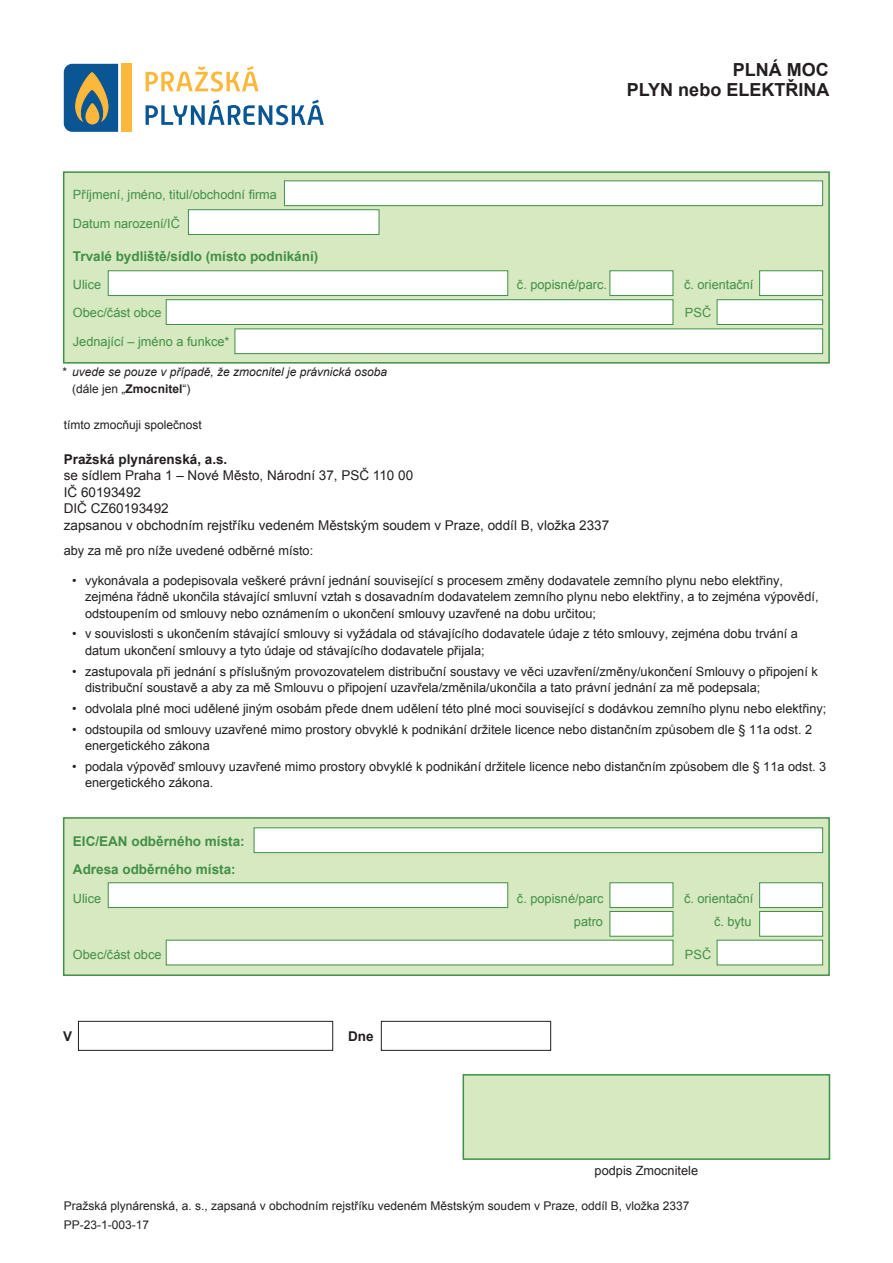
<style>
.page{position:relative;width:893px;height:1263px;background:#fff}
.page>*{position:absolute;margin:0;border:0;box-sizing:border-box;transform-origin:0 0}
.t1{font:700 18px/19.5px "Arial";color:#231f20;text-align:right}
.t2{font:13.5px/16.5px "Arial";color:#231f20}
.t3{font:700 13.5px/29px "Arial";color:#418f48}
.t4{font:700 13.5px "Arial";color:#231f20}
.t5{font:12.75px/16.5px "Arial";color:#231f20}
.t6{font:12.75px "Arial";color:#418f48}
.t7{font:12px/19.6px "Arial";color:#231f20}
.t8{font:italic 12px/17.1px "Arial";color:#231f20}
.s1{font-style:normal}
.s2{font-weight:700;font-style:normal}
</style>
<div class="page">
<div style="left:64px;top:172px;width:765px;height:191px;background:#d7e9c0"></div>
<div style="left:63px;top:171px;width:767px;height:193px;border:2px solid #418f48"></div>
<div style="left:64px;top:818px;width:765px;height:157px;background:#d7e9c0"></div>
<div style="left:63px;top:817px;width:767px;height:159px;border:2px solid #418f48"></div>
<div style="left:108px;top:270px;width:400px;height:26px;background:#fff;border:1px solid #418f48"></div>
<div style="left:108px;top:882px;width:400px;height:26px;background:#fff;border:1px solid #418f48"></div>
<div style="left:610px;top:270px;width:63px;height:26px;background:#fff;border:1px solid #418f48"></div>
<div style="left:610px;top:882px;width:63px;height:26px;background:#fff;border:1px solid #418f48"></div>
<div style="left:610px;top:911px;width:63px;height:25px;background:#fff;border:1px solid #418f48"></div>
<div style="left:759px;top:270px;width:64px;height:26px;background:#fff;border:1px solid #418f48"></div>
<div style="left:759px;top:882px;width:64px;height:26px;background:#fff;border:1px solid #418f48"></div>
<div style="left:759px;top:911px;width:64px;height:25px;background:#fff;border:1px solid #418f48"></div>
<div style="left:717px;top:940px;width:106px;height:25px;background:#fff;border:1px solid #418f48"></div>
<div style="left:717px;top:299px;width:106px;height:26px;background:#fff;border:1px solid #418f48"></div>
<div style="left:166px;top:940px;width:507px;height:25px;background:#fff;border:1px solid #418f48"></div>
<div style="left:166px;top:299px;width:507px;height:26px;background:#fff;border:1px solid #418f48"></div>
<div style="left:188px;top:209px;width:191px;height:26px;background:#fff;border:1px solid #418f48"></div>
<div style="left:284px;top:180px;width:539px;height:26px;background:#fff;border:1px solid #418f48"></div>
<div style="left:254px;top:827px;width:569px;height:26px;background:#fff;border:1px solid #418f48"></div>
<div style="left:235px;top:328px;width:588px;height:26px;background:#fff;border:1px solid #418f48"></div>
<div style="left:78px;top:1021px;width:255px;height:30px;border:1px solid #231f20"></div>
<div style="left:381px;top:1021px;width:170px;height:30px;border:1px solid #231f20"></div>
<div style="left:463px;top:1074px;width:367px;height:86px;background:#d7e9c0;border:2px solid #418f48"></div>
<svg style="left:146px;top:66px;width:113px;height:26px"></svg>
<svg style="left:146px;top:100px;width:178px;height:25px"></svg>
<div style="left:121px;top:64px;width:11px;height:68px;background:#fdb73b"></div>
<svg style="left:64px;top:64px;width:54px;height:68px;background:#466e7f"></svg>
<h1 class="t1" style="left:627px;top:61px;width:204px">PLNÁ MOC<br>PLYN nebo ELEKTŘINA</h1>
<p class="t6" style="left:73px;top:186px;width:206px">Příjmení, jméno, titul/obchodní firma</p>
<p class="t6" style="left:73px;top:215px;width:108px">Datum narození/IČ</p>
<p class="t3" style="left:73px;top:242px;width:247px">Trvalé bydliště/sídlo (místo podnikání)</p>
<p class="t6" style="left:73px;top:276px;width:30px">Ulice</p>
<p class="t6" style="left:517px;top:276px;width:92px">č. popisné/parc.</p>
<p class="t6" style="left:684px;top:276px;width:71px">č. orientační</p>
<p class="t6" style="left:73px;top:305px;width:90px">Obec/část obce</p>
<p class="t6" style="left:685px;top:305px;width:28px">PSČ</p>
<p class="t6" style="left:73px;top:333px;width:158px">Jednající – jméno a funkce*</p>
<p class="t8" style="left:72px;top:364px;width:316px;text-indent:-11px">* uvede se pouze v případě, že zmocnitel je právnická osoba <span class="s1">(dále jen „</span><span class="s2">Zmocnitel</span><span class="s1">“)</span></p>
<p class="t7" style="left:64px;top:415px;width:140px">tímto zmocňuji společnost</p>
<p class="t4" style="left:64px;top:450px;width:165px">Pražská plynárenská, a.s.</p>
<p class="t2" style="left:64px;top:467px;width:547px">se sídlem Praha 1 – Nové Město, Národní 37, PSČ 110 00<br>IČ 60193492<br>DIČ CZ60193492<br>zapsanou v obchodním rejstříku vedeném Městským soudem v Praze, oddíl B, vložka 2337</p>
<p class="t5" style="left:64px;top:542px;width:251px">aby za mě pro níže uvedené odběrné místo:</p>
<p class="t5" style="left:85px;top:572px;width:735px;text-indent:-13px">• vykonávala a podepisovala veškeré právní jednání související s procesem změny dodavatele zemního plynu nebo elektřiny, zejména řádně ukončila stávající smluvní vztah s dosavadním dodavatelem zemního plynu nebo elektřiny, a to zejména výpovědí, odstoupením od smlouvy nebo oznámením o ukončení smlouvy uzavřené na dobu určitou;</p>
<p class="t5" style="left:85px;top:626px;width:714px;text-indent:-13px">• v souvislosti s ukončením stávající smlouvy si vyžádala od stávajícího dodavatele údaje z této smlouvy, zejména dobu trvání a datum ukončení smlouvy a tyto údaje od stávajícího dodavatele přijala;</p>
<p class="t5" style="left:85px;top:663px;width:734px;text-indent:-13px">• zastupovala při jednání s příslušným provozovatelem distribuční soustavy ve věci uzavření/změny/ukončení Smlouvy o připojení k distribuční soustavě a aby za mě Smlouvu o připojení uzavřela/změnila/ukončila a tato právní jednání za mě podepsala;</p>
<p class="t5" style="left:72px;top:700px;width:756px">• odvolala plné moci udělené jiným osobám přede dnem udělení této plné moci související s dodávkou zemního plynu nebo elektřiny;</p>
<p class="t5" style="left:85px;top:721px;width:729px;text-indent:-13px">• odstoupila od smlouvy uzavřené mimo prostory obvyklé k podnikání držitele licence nebo distančním způsobem dle § 11a odst. 2 energetického zákona</p>
<p class="t5" style="left:85px;top:758px;width:743px;text-indent:-13px">• podala výpověď smlouvy uzavřené mimo prostory obvyklé k podnikání držitele licence nebo distančním způsobem dle § 11a odst. 3 energetického zákona.</p>
<p class="t3" style="left:73px;top:827px;width:173px">EIC/EAN odběrného místa:<br>Adresa odběrného místa:</p>
<p class="t6" style="left:73px;top:890px;width:30px">Ulice</p>
<p class="t6" style="left:517px;top:890px;width:88px">č. popisné/parc</p>
<p class="t6" style="left:684px;top:890px;width:71px">č. orientační</p>
<p class="t6" style="left:574px;top:913px;width:31px">patro</p>
<p class="t6" style="left:714px;top:913px;width:39px">č. bytu</p>
<p class="t6" style="left:73px;top:946px;width:90px">Obec/část obce</p>
<p class="t6" style="left:685px;top:946px;width:28px">PSČ</p>
<p class="t4" style="left:63px;top:1028px;width:11px">V</p>
<p class="t4" style="left:348px;top:1028px;width:27px">Dne</p>
<p class="t5" style="left:595px;top:1162px;width:105px">podpis Zmocnitele</p>
<p class="t7" style="left:64px;top:1196px;width:627px">Pražská plynárenská, a. s., zapsaná v obchodním rejstříku vedeném Městským soudem v Praze, oddíl B, vložka 2337<br>PP-23-1-003-17</p>
</div>
